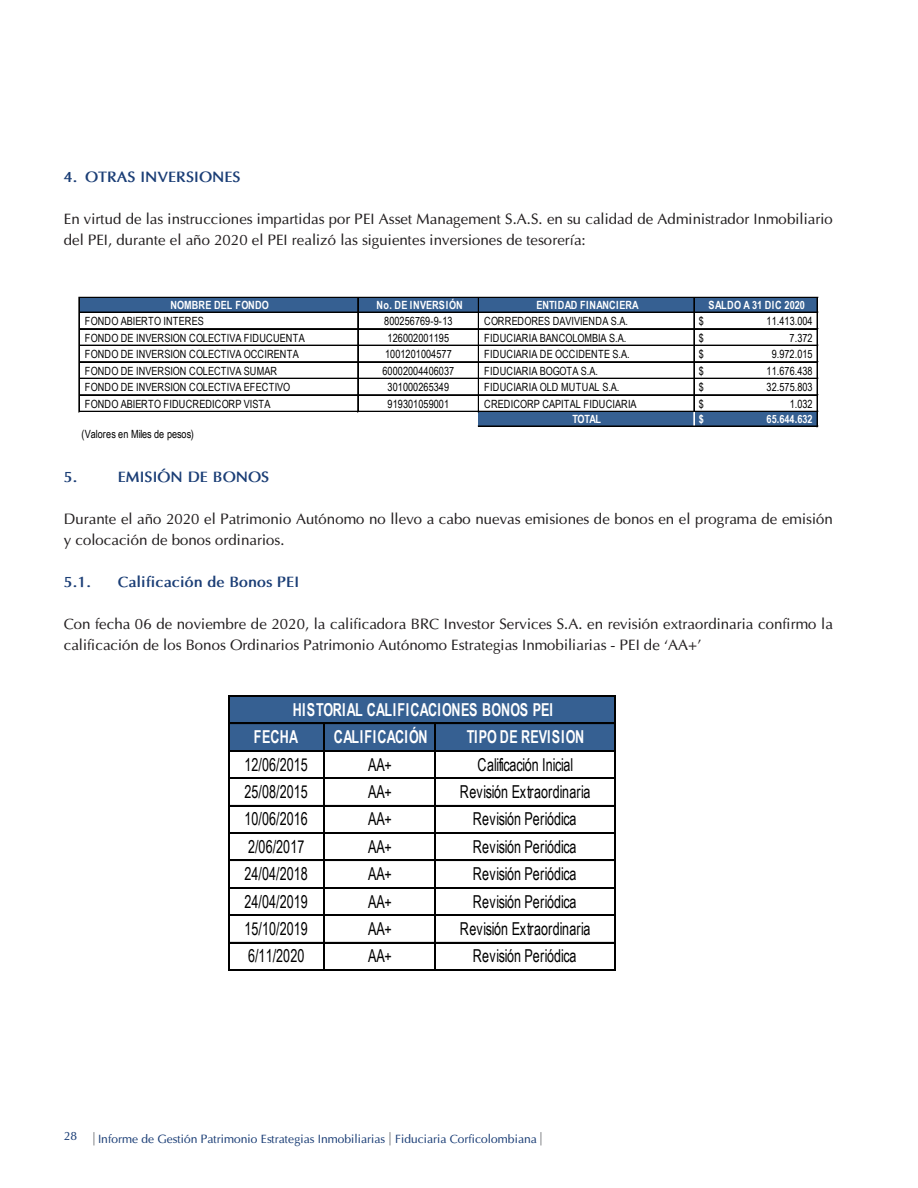
<style>
.page{position:relative;width:918px;height:1188px;background:#fff}
.page>*{position:absolute;margin:0;border:0;box-sizing:border-box;transform-origin:0 0}
.t1{font:17.85px "Arial Narrow";letter-spacing:.005em;color:#000;scale:.86 1}
.t2{font:700 17.85px "Arial Narrow";letter-spacing:.02em;color:#fff;scale:.86 1}
.t3{font:17.85px "Arial Narrow";letter-spacing:-.025em;color:#000;scale:.86 1}
.t4{font:15px/21px "Optima";color:#231f20}
.t5{font:700 15px "Optima";color:#1b3e76}
.t6{font:12px "Optima";color:#1b3e76}
.t7{font:11.25px "Arial Narrow";letter-spacing:.005em;color:#000}
.t8{font:11.25px "Arial Narrow";letter-spacing:.025em;color:#000}
.t9{font:700 11.25px "Arial Narrow";letter-spacing:.025em;color:#fff}
</style>
<div class="page">
<svg style="left:93px;top:1132px;width:1px;height:13px"></svg>
<svg style="left:389px;top:1132px;width:2px;height:13px"></svg>
<svg style="left:540px;top:1132px;width:1px;height:13px"></svg>
<div style="left:229px;top:697px;width:386px;height:55px;background:#366092"></div>
<hr style="left:228px;top:695px;width:1px;height:276px;background:#000">
<hr style="left:614px;top:697px;width:1px;height:274px;background:#000">
<hr style="left:323px;top:724px;width:2px;height:247px;background:#000">
<hr style="left:434px;top:724px;width:1px;height:247px;background:#000">
<hr style="left:229px;top:695px;width:386px;height:2px;background:#000">
<hr style="left:229px;top:723px;width:386px;height:1px;background:#000">
<hr style="left:229px;top:750px;width:386px;height:2px;background:#000">
<hr style="left:229px;top:778px;width:386px;height:1px;background:#000">
<hr style="left:229px;top:805px;width:386px;height:1px;background:#000">
<hr style="left:229px;top:832px;width:386px;height:2px;background:#000">
<hr style="left:229px;top:860px;width:386px;height:1px;background:#000">
<hr style="left:229px;top:887px;width:386px;height:1px;background:#000">
<hr style="left:229px;top:914px;width:386px;height:2px;background:#000">
<hr style="left:229px;top:942px;width:386px;height:1px;background:#000">
<hr style="left:229px;top:969px;width:386px;height:2px;background:#000">
<div style="left:80px;top:298px;width:738px;height:15px;background:#366092"></div>
<div style="left:478px;top:411px;width:340px;height:16px;background:#366092"></div>
<hr style="left:694px;top:298px;width:1px;height:114px;background:#000">
<hr style="left:79px;top:297px;width:1px;height:115px;background:#000">
<hr style="left:357px;top:298px;width:1px;height:114px;background:#000">
<hr style="left:358px;top:298px;width:1px;height:114px;background:#000">
<hr style="left:478px;top:298px;width:1px;height:114px;background:#000">
<svg style="left:694px;top:412px;width:1px;height:14px"></svg>
<hr style="left:817px;top:298px;width:1px;height:129px;background:#000">
<hr style="left:80px;top:297px;width:738px;height:1px;background:#000">
<hr style="left:80px;top:312px;width:738px;height:1px;background:#000">
<hr style="left:80px;top:328px;width:738px;height:1px;background:#000">
<hr style="left:80px;top:329px;width:738px;height:1px;background:#000">
<hr style="left:80px;top:345px;width:738px;height:1px;background:#000">
<hr style="left:80px;top:361px;width:738px;height:1px;background:#000">
<hr style="left:80px;top:362px;width:738px;height:1px;background:#000">
<hr style="left:80px;top:378px;width:738px;height:1px;background:#000">
<hr style="left:80px;top:394px;width:738px;height:1px;background:#000">
<hr style="left:80px;top:395px;width:738px;height:1px;background:#000">
<hr style="left:80px;top:411px;width:738px;height:1px;background:#000">
<hr style="left:478px;top:426px;width:340px;height:1px;background:#000">
<p class="t5" style="left:64px;top:168px;width:178px">4. OTRAS INVERSIONES</p>
<p class="t4" style="left:64px;top:208px;width:771px">En virtud de las instrucciones impartidas por PEI Asset Management S.A.S. en su calidad de Administrador Inmobiliario del PEI, durante el año 2020 el PEI realizó las siguientes inversiones de tesorería:</p>
<p class="t9" style="left:170px;top:301px;width:100px">NOMBRE DEL FONDO</p>
<p class="t9" style="left:377px;top:301px;width:88px">No. DE INVERSIÓN</p>
<p class="t9" style="left:536px;top:301px;width:104px">ENTIDAD FINANCIERA</p>
<p class="t9" style="left:708px;top:301px;width:98px">SALDO A 31 DIC 2020</p>
<p class="t7" style="left:85px;top:316px;width:120px">FONDO ABIERTO INTERES</p>
<p class="t7" style="left:384px;top:316px;width:70px">800256769-9-13</p>
<p class="t7" style="left:484px;top:316px;width:145px">CORREDORES DAVIVIENDA S.A.</p>
<p class="t7" style="left:699px;top:316px;width:7px">$</p>
<p class="t7" style="left:767px;top:316px;width:48px">11.413.004</p>
<p class="t8" style="left:85px;top:333px;width:221px">FONDO DE INVERSION COLECTIVA FIDUCUENTA</p>
<p class="t7" style="left:388px;top:333px;width:63px">126002001195</p>
<p class="t7" style="left:484px;top:333px;width:143px">FIDUCIARIA BANCOLOMBIA S.A.</p>
<p class="t7" style="left:699px;top:333px;width:7px">$</p>
<p class="t7" style="left:790px;top:333px;width:25px">7.372</p>
<p class="t7" style="left:85px;top:349px;width:215px">FONDO DE INVERSION COLECTIVA OCCIRENTA</p>
<p class="t7" style="left:385px;top:349px;width:68px">1001201004577</p>
<p class="t8" style="left:484px;top:349px;width:147px">FIDUCIARIA DE OCCIDENTE S.A.</p>
<p class="t7" style="left:699px;top:349px;width:7px">$</p>
<p class="t7" style="left:772px;top:349px;width:43px">9.972.015</p>
<p class="t7" style="left:85px;top:366px;width:194px">FONDO DE INVERSION COLECTIVA SUMAR</p>
<p class="t7" style="left:383px;top:366px;width:73px">60002004406037</p>
<p class="t7" style="left:484px;top:366px;width:115px">FIDUCIARIA BOGOTA S.A.</p>
<p class="t7" style="left:699px;top:366px;width:7px">$</p>
<p class="t7" style="left:767px;top:366px;width:48px">11.676.438</p>
<p class="t7" style="left:85px;top:382px;width:207px">FONDO DE INVERSION COLECTIVA EFECTIVO</p>
<p class="t7" style="left:388px;top:382px;width:63px">301000265349</p>
<p class="t7" style="left:484px;top:382px;width:137px">FIDUCIARIA OLD MUTUAL S.A.</p>
<p class="t7" style="left:699px;top:382px;width:7px">$</p>
<p class="t7" style="left:767px;top:382px;width:48px">32.575.803</p>
<p class="t8" style="left:85px;top:399px;width:187px">FONDO ABIERTO FIDUCREDICORP VISTA</p>
<p class="t7" style="left:388px;top:399px;width:63px">919301059001</p>
<p class="t8" style="left:484px;top:399px;width:154px">CREDICORP CAPITAL FIDUCIARIA</p>
<p class="t7" style="left:699px;top:399px;width:7px">$</p>
<p class="t7" style="left:790px;top:399px;width:25px">1.032</p>
<p class="t9" style="left:572px;top:415px;width:30px">TOTAL</p>
<p class="t9" style="left:699px;top:415px;width:7px">$</p>
<p class="t9" style="left:767px;top:415px;width:48px">65.644.632</p>
<p class="t7" style="left:81px;top:429px;width:114px">(Valores en Miles de pesos)</p>
<p class="t5" style="left:64px;top:469px;width:15px">5.</p>
<p class="t5" style="left:118px;top:469px;width:153px">EMISIÓN DE BONOS</p>
<p class="t4" style="left:64px;top:509px;width:771px">Durante el año 2020 el Patrimonio Autónomo no llevo a cabo nuevas emisiones de bonos en el programa de emisión y colocación de bonos ordinarios.</p>
<p class="t5" style="left:64px;top:574px;width:29px">5.1.</p>
<p class="t5" style="left:118px;top:574px;width:183px">Calificación de Bonos PEI</p>
<p class="t4" style="left:64px;top:614px;width:771px">Con fecha 06 de noviembre de 2020, la calificadora BRC Investor Services S.A. en revisión extraordinaria confirmo la calificación de los Bonos Ordinarios Patrimonio Autónomo Estrategias Inmobiliarias - PEI de ‘AA+’</p>
<p class="t2" style="left:293px;top:702px;width:304px">HISTORIAL CALIFICACIONES BONOS PEI</p>
<p class="t2" style="left:254px;top:729px;width:53px">FECHA</p>
<p class="t2" style="left:334px;top:729px;width:111px">CALIFICACIÓN</p>
<p class="t2" style="left:467px;top:729px;width:138px">TIPO DE REVISION</p>
<p class="t1" style="left:244px;top:757px;width:75px">12/06/2015</p>
<p class="t1" style="left:368px;top:757px;width:29px">AA+</p>
<p class="t3" style="left:478px;top:757px;width:113px">Calificación Inicial</p>
<p class="t1" style="left:244px;top:784px;width:75px">25/08/2015</p>
<p class="t1" style="left:368px;top:784px;width:29px">AA+</p>
<p class="t1" style="left:460px;top:784px;width:153px">Revisión Extraordinaria</p>
<p class="t1" style="left:244px;top:812px;width:75px">10/06/2016</p>
<p class="t1" style="left:368px;top:812px;width:29px">AA+</p>
<p class="t1" style="left:473px;top:812px;width:122px">Revisión Periódica</p>
<p class="t1" style="left:248px;top:839px;width:67px">2/06/2017</p>
<p class="t1" style="left:368px;top:839px;width:29px">AA+</p>
<p class="t1" style="left:473px;top:839px;width:122px">Revisión Periódica</p>
<p class="t1" style="left:244px;top:866px;width:75px">24/04/2018</p>
<p class="t1" style="left:368px;top:866px;width:29px">AA+</p>
<p class="t1" style="left:473px;top:866px;width:122px">Revisión Periódica</p>
<p class="t1" style="left:244px;top:894px;width:75px">24/04/2019</p>
<p class="t1" style="left:368px;top:894px;width:29px">AA+</p>
<p class="t1" style="left:473px;top:894px;width:122px">Revisión Periódica</p>
<p class="t1" style="left:244px;top:921px;width:75px">15/10/2019</p>
<p class="t1" style="left:368px;top:921px;width:29px">AA+</p>
<p class="t1" style="left:460px;top:921px;width:153px">Revisión Extraordinaria</p>
<p class="t1" style="left:248px;top:948px;width:67px">6/11/2020</p>
<p class="t1" style="left:368px;top:948px;width:29px">AA+</p>
<p class="t1" style="left:473px;top:948px;width:122px">Revisión Periódica</p>
<p class="t6" style="left:64px;top:1129px;width:15px">28</p>
<p class="t6" style="left:98px;top:1133px;width:440px">Informe de Gestión Patrimonio Estrategias Inmobiliarias Fiduciaria Corficolombiana</p>
</div>
